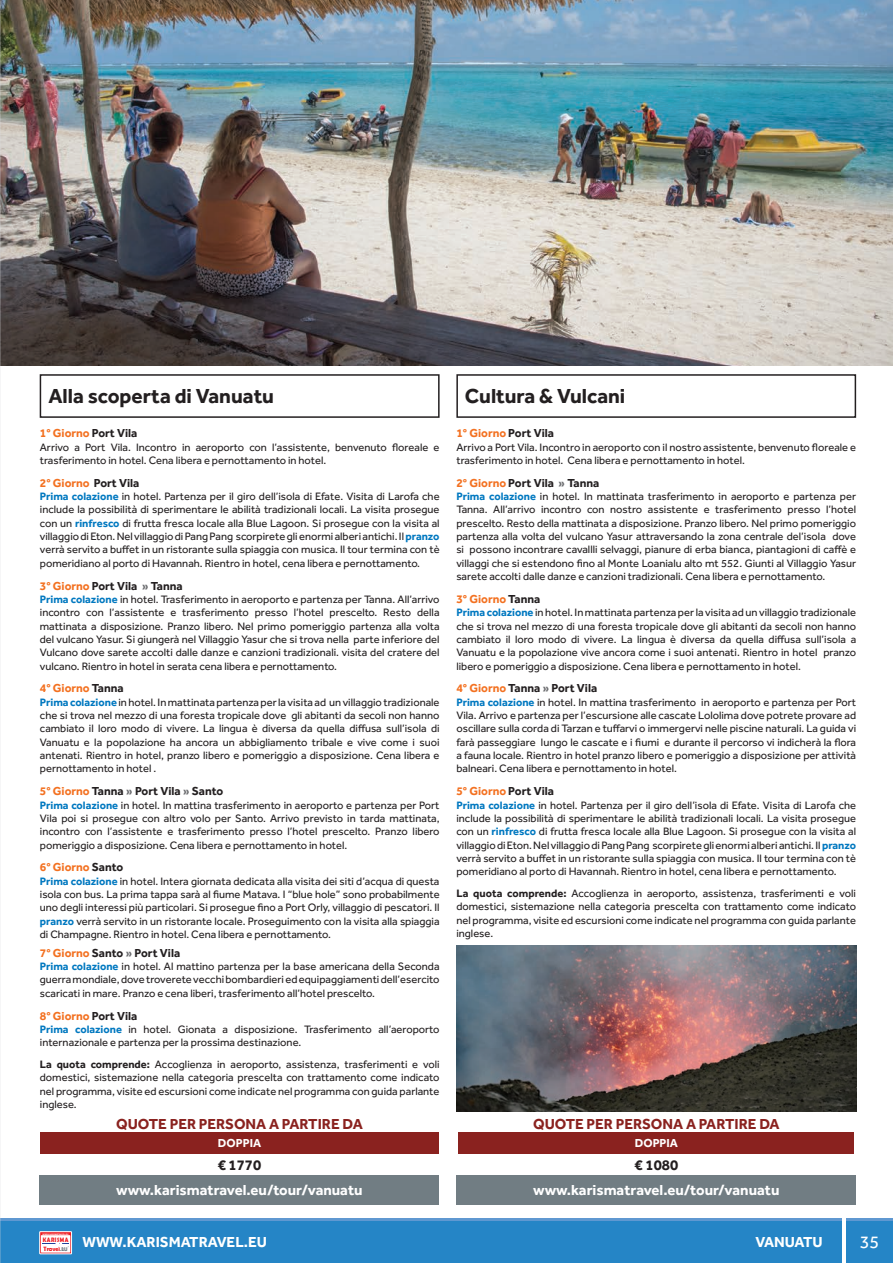
<style>
.page{position:relative;width:893px;height:1263px;background:#fff}
.page>*{position:absolute;margin:0;border:0;box-sizing:border-box;transform-origin:0 0}
.t1{font:700 21px "Effra";color:#231f20}
.t2{font:18px "Effra";color:#fff}
.t3{font:700 15px "Effra";color:#fff}
.t4{font:700 15px "Effra";color:#8a221f}
.Table_Text{font:700 15px "Effra";color:#231f20}
.t5{font:700 15px "Effra";letter-spacing:-.015em;color:#fff}
.t6{font:700 12px "Effra";color:#f37121}
.t7{font:700 12px "Effra";color:#231f20}
.Other_Labels{font:700 12px "Effra";color:#fff}
.t8{font:11.1px/13.4px "Effra";color:#231f20;text-align:justify}
.t9{font:700 6.45px "Berlin Sans FB Demi";letter-spacing:.1em;color:#ee1d23;scale:.83 1}
.t10{font:700 6.3px "Berlin Sans FB Demi";color:#ee1d23;scale:.93 1}
.t11{font:700 5.4px "Berlin Sans FB Demi";color:#717d83;scale:.93 1}
.t12{font:800 1.95px "Helvetica Neue LT Std";color:#fff}
.s1{color:#231f20}
.s2{color:#f37121}
.s3{color:#6c6d70}
.s4{font-weight:700;color:#0078c0}
.s5{font-weight:700}
.s6{font-size:4.5px}
</style>
<div class="page">
<svg style="left:846px;top:1218px;width:47px;height:4px"></svg>
<div style="left:846px;top:1222px;width:47px;height:41px;background:#2585c6"></div>
<div style="left:0;top:1218px;width:842px;height:45px;background:linear-gradient(to right,#5f98d1,#5f98d1)"></div>
<div style="left:0;top:1222px;width:842px;height:41px;background:#2585c6"></div>
<img style="left:0;top:0;width:893px;height:366px">
<div style="left:456px;top:374px;width:400px;height:44px;border:2px solid #231f20"></div>
<div style="left:40px;top:374px;width:400px;height:44px;border:2px solid #231f20"></div>
<div style="left:459px;top:1133px;width:395px;height:21px;background:#8a221f"></div>
<div style="left:40px;top:1133px;width:399px;height:21px;background:#8a221f"></div>
<div style="left:456px;top:1175px;width:400px;height:30px;background:#717d83"></div>
<div style="left:40px;top:1175px;width:399px;height:30px;background:#717d83"></div>
<img style="left:457px;top:946px;width:399px;height:166px">
<div style="left:40px;top:1232px;width:32px;height:22px;background:#ee1d23"></div>
<div style="left:40px;top:1231px;width:32px;height:23px;border:1px solid #fff"></div>
<div style="left:41px;top:1235px;width:29px;height:17px;background:#fff"></div>
<svg style="left:43px;top:1243px;width:26px;height:4px"></svg>
<p class="t1" style="left:48px;top:383px;width:227px">Alla scoperta di Vanuatu</p>
<p class="t1" style="left:465px;top:383px;width:162px">Cultura &amp; Vulcani</p>
<p class="t6" style="left:456px;top:426px;width:99px">1° Giorno <span class="s1">Port Vila</span></p>
<p class="t8" style="left:456px;top:440px;width:401px">Arrivo a Port Vila. Incontro in aeroporto con il nostro assistente, benvenuto floreale e trasferimento in hotel. Cena libera e pernottamento in hotel.</p>
<p class="t7" style="left:456px;top:475px;width:144px"><span class="s2">2° Giorno</span> Port Vila <span class="s3">»</span> Tanna</p>
<p class="t8" style="left:456px;top:490px;width:401px"><span class="s4">Prima colazione</span> in hotel. In mattinata trasferimento in aeroporto e partenza per Tanna. All’arrivo incontro con nostro assistente e trasferimento presso l’hotel prescelto. Resto della mattinata a disposizione. Pranzo libero. Nel primo pomeriggio partenza alla volta del vulcano Yasur attraversando la zona centrale del’isola dove si possono incontrare cavallli selvaggi, pianure di erba bianca, piantagioni di caffè e villaggi che si estendono fino al Monte Loanialu alto mt 552. Giunti al Villaggio Yasur sarete accolti dalle danze e canzioni tradizionali. Cena libera e pernottamento.</p>
<p class="t6" style="left:456px;top:592px;width:85px">3° Giorno <span class="s1">Tanna</span></p>
<p class="t8" style="left:456px;top:606px;width:401px"><span class="s4">Prima colazione</span> in hotel. In mattinata partenza per la visita ad un villaggio tradizionale che si trova nel mezzo di una foresta tropicale dove gli abitanti da secoli non hanno cambiato il loro modo di vivere. La lingua è diversa da quella diffusa sull’isola a Vanuatu e la popolazione vive ancora come i suoi antenati. Rientro in hotel pranzo libero e pomeriggio a disposizione. Cena libera e pernottamento in hotel.</p>
<p class="t7" style="left:456px;top:681px;width:142px"><span class="s2">4° Giorno</span> Tanna <span class="s3">»</span> Port Vila</p>
<p class="t8" style="left:456px;top:695px;width:401px"><span class="s4">Prima colazione</span> in hotel. In mattina trasferimento in aeroporto e partenza per Port Vila. Arrivo e partenza per l’escursione alle cascate Lololima dove potrete provare ad oscillare sulla corda di Tarzan e tuffarvi o immergervi nelle piscine naturali. La guida vi farà passeggiare lungo le cascate e i fiumi e durante il percorso vi indicherà la flora a fauna locale. Rientro in hotel pranzo libero e pomeriggio a disposizione per attività balneari. Cena libera e pernottamento in hotel.</p>
<p class="t6" style="left:456px;top:784px;width:99px">5° Giorno <span class="s1">Port Vila</span></p>
<p class="t8" style="left:456px;top:798px;width:401px"><span class="s4">Prima colazione</span> in hotel. Partenza per il giro dell’isola di Efate. Visita di Larofa che include la possibilità di sperimentare le abilità tradizionali locali. La visita prosegue con un <span class="s4">rinfresco</span> di frutta fresca locale alla Blue Lagoon. Si prosegue con la visita al villaggio di Eton. Nel villaggio di Pang Pang scorpirete gli enormi alberi antichi. Il <span class="s4">pranzo </span>verrà servito a buffet in un ristorante sulla spiaggia con musica. Il tour termina con tè pomeridiano al porto di Havannah. Rientro in hotel, cena libera e pernottamento.</p>
<p class="t8" style="left:456px;top:886px;width:401px"><span class="s5">La quota comprende:</span> Accoglienza in aeroporto, assistenza, trasferimenti e voli domestici, sistemazione nella categoria prescelta con trattamento come indicato nel programma, visite ed escursioni come indicate nel programma con guida parlante inglese.</p>
<p class="t6" style="left:40px;top:426px;width:99px">1° Giorno <span class="s1">Port Vila</span></p>
<p class="t8" style="left:40px;top:440px;width:401px">Arrivo a Port Vila. Incontro in aeroporto con l’assistente, benvenuto floreale e trasferimento in hotel. Cena libera e pernottamento in hotel.</p>
<p class="t6" style="left:40px;top:475px;width:101px">2° Giorno <span class="s1">Port Vila</span></p>
<p class="t8" style="left:40px;top:490px;width:401px"><span class="s4">Prima colazione</span> in hotel. Partenza per il giro dell’isola di Efate. Visita di Larofa che include la possibilità di sperimentare le abilità tradizionali locali. La visita prosegue con un <span class="s4">rinfresco</span> di frutta fresca locale alla Blue Lagoon. Si prosegue con la visita al villaggio di Eton. Nel villaggio di Pang Pang scorpirete gli enormi alberi antichi. Il <span class="s4">pranzo </span>verrà servito a buffet in un ristorante sulla spiaggia con musica. Il tour termina con tè pomeridiano al porto di Havannah. Rientro in hotel, cena libera e pernottamento.</p>
<p class="t7" style="left:40px;top:578px;width:144px"><span class="s2">3° Giorno</span> Port Vila <span class="s3">»</span> Tanna</p>
<p class="t8" style="left:40px;top:592px;width:401px"><span class="s4">Prima colazione</span> in hotel. Trasferimento in aeroporto e partenza per Tanna. All’arrivo incontro con l’assistente e trasferimento presso l’hotel prescelto. Resto della mattinata a disposizione. Pranzo libero. Nel primo pomeriggio partenza alla volta del vulcano Yasur. Si giungerà nel Villaggio Yasur che si trova nella parte inferiore del Vulcano dove sarete accolti dalle danze e canzioni tradizionali. visita del cratere del vulcano. Rientro in hotel in serata cena libera e pernottamento.</p>
<p class="t6" style="left:40px;top:681px;width:85px">4° Giorno <span class="s1">Tanna</span></p>
<p class="t8" style="left:40px;top:695px;width:401px"><span class="s4">Prima colazione</span> in hotel. In mattinata partenza per la visita ad un villaggio tradizionale che si trova nel mezzo di una foresta tropicale dove gli abitanti da secoli non hanno cambiato il loro modo di vivere. La lingua è diversa da quella diffusa sull’isola di Vanuatu e la popolazione ha ancora un abbigliamento tribale e vive come i suoi antenati. Rientro in hotel, pranzo libero e pomeriggio a disposizione. Cena libera e pernottamento in hotel .</p>
<p class="t7" style="left:40px;top:784px;width:185px"><span class="s2">5° Giorno</span> Tanna <span class="s3">»</span> Port Vila <span class="s3">»</span> Santo</p>
<p class="t8" style="left:40px;top:798px;width:401px"><span class="s4">Prima colazione</span> in hotel. In mattina trasferimento in aeroporto e partenza per Port Vila poi si prosegue con altro volo per Santo. Arrivo previsto in tarda mattinata, incontro con l’assistente e trasferimento presso l’hotel prescelto. Pranzo libero pomeriggio a disposizione. Cena libera e pernottamento in hotel.</p>
<p class="t6" style="left:40px;top:860px;width:85px">6° Giorno <span class="s1">Santo</span></p>
<p class="t8" style="left:40px;top:874px;width:401px"><span class="s4">Prima colazione</span> in hotel. Intera giornata dedicata alla visita dei siti d’acqua di questa isola con bus. La prima tappa sarà al fiume Matava. I “blue hole” sono probabilmente uno degli interessi più particolari. Si prosegue fino a Port Orly, villaggio di pescatori. Il <span class="s4">pranzo</span> verrà servito in un ristorante locale. Proseguimento con la visita alla spiaggia di Champagne. Rientro in hotel. Cena libera e pernottamento.</p>
<p class="t7" style="left:40px;top:945px;width:142px"><span class="s2">7° Giorno</span> Santo <span class="s3">»</span> Port Vila</p>
<p class="t8" style="left:40px;top:959px;width:401px"><span class="s4">Prima colazione</span> in hotel. Al mattino partenza per la base americana della Seconda guerra mondiale, dove troverete vecchi bombardieri ed equipaggiamenti dell’esercito scaricati in mare. Pranzo e cena liberi, trasferimento all’hotel prescelto.</p>
<p class="t6" style="left:40px;top:1008px;width:99px">8° Giorno <span class="s1">Port Vila</span></p>
<p class="t8" style="left:40px;top:1022px;width:401px"><span class="s4">Prima colazione</span> in hotel. Gionata a disposizione. Trasferimento all’aeroporto internazionale e partenza per la prossima destinazione.</p>
<p class="t8" style="left:40px;top:1057px;width:401px"><span class="s5">La quota comprende:</span> Accoglienza in aeroporto, assistenza, trasferimenti e voli domestici, sistemazione nella categoria prescelta con trattamento come indicato nel programma, visite ed escursioni come indicate nel programma con guida parlante inglese.</p>
<p class="t4" style="left:116px;top:1114px;width:248px">QUOTE PER PERSONA A PARTIRE DA</p>
<p class="Other_Labels" style="left:218px;top:1136px;width:45px">DOPPIA</p>
<p class="Table_Text" style="left:218px;top:1155px;width:45px">€ 1770</p>
<p class="t3" style="left:116px;top:1181px;width:248px">www.karismatravel.eu/tour/vanuatu</p>
<p class="t3" style="left:533px;top:1181px;width:248px">www.karismatravel.eu/tour/vanuatu</p>
<p class="t4" style="left:533px;top:1114px;width:248px">QUOTE PER PERSONA A PARTIRE DA</p>
<p class="Other_Labels" style="left:635px;top:1136px;width:45px">DOPPIA</p>
<p class="Table_Text" style="left:635px;top:1155px;width:45px">€ 1080</p>
<p class="t12" style="left:43px;top:1233px;width:28px">WWW.KARISMATRAVEL.EU</p>
<p class="t9" style="left:43px;top:1236px;width:33px">KARISMA</p>
<p class="t10" style="left:44px;top:1245px;width:19px">Travel</p>
<p class="t11" style="left:60px;top:1245px;width:10px"><span class="s6">.</span>EU</p>
<p class="t3" style="left:82px;top:1233px;width:186px">WWW.KARISMATRAVEL.EU</p>
<p class="t5" style="left:755px;top:1233px;width:69px">VANUATU</p>
<h2 class="t2" style="left:860px;top:1232px;width:21px">35</h2>
</div>
